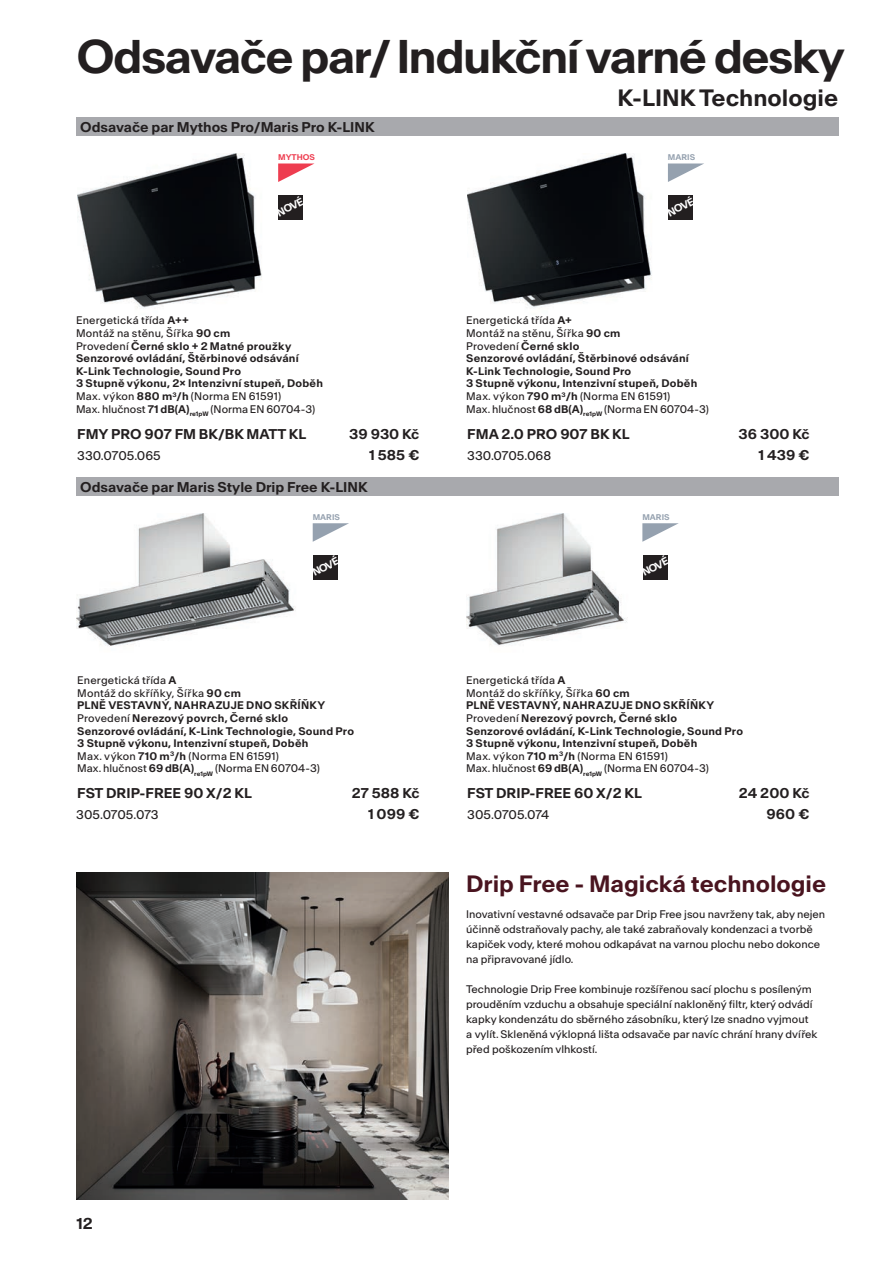
<style>
.page{position:relative;width:893px;height:1263px;background:#fff}
.page>*{position:absolute;margin:0;border:0;box-sizing:border-box;transform-origin:0 0}
.t1{font:600 45px "Antarctica";letter-spacing:-.035em;color:#231f20}
.t2{font:600 22.5px "Antarctica";color:#49141f}
.t3{font:600 22.5px "Antarctica";color:#231f20}
.t4{font:600 15px "Antarctica";color:#231f20}
.t5{font:600 13.5px/21px "Antarctica";color:#231f20;text-align:right}
.t6{font:12px "Antarctica";color:#231f20}
.t7{font:600 10.5px/12.6px "Antarctica";letter-spacing:.02em;color:#231f20}
.t8{font:10.5px/15px "Antarctica";color:#231f20}
.t9{font:600 10.05px "Antarctica";color:#fff}
.t10{font:600 7.8px "Antarctica";color:#95a1af}
.t11{font:600 7.8px "Antarctica";color:#ee3d50}
.s1{font-weight:400}
</style>
<div class="page">
<div style="left:76px;top:118px;width:762px;height:18px;background:#a8a9ad"></div>
<div style="left:76px;top:478px;width:762px;height:18px;background:#a8a9ad"></div>
<svg style="left:278px;top:163px;width:37px;height:19px"></svg>
<div style="left:278px;top:195px;width:25px;height:25px;background:#231f20"></div>
<img style="left:77px;top:153px;width:185px;height:155px">
<svg style="left:668px;top:163px;width:36px;height:19px"></svg>
<svg style="left:313px;top:523px;width:36px;height:19px"></svg>
<div style="left:668px;top:195px;width:25px;height:25px;background:#231f20"></div>
<div style="left:313px;top:555px;width:25px;height:24px;background:#231f20"></div>
<img style="left:467px;top:153px;width:185px;height:155px">
<img style="left:466px;top:514px;width:190px;height:132px">
<img style="left:76px;top:514px;width:220px;height:132px">
<svg style="left:642px;top:523px;width:37px;height:19px"></svg>
<div style="left:643px;top:555px;width:25px;height:24px;background:#231f20"></div>
<img style="left:76px;top:873px;width:373px;height:326px">
<h1 class="t1" style="left:77px;top:39px;width:770px">Odsavače par/ Indukční varné desky</h1>
<h2 class="t3" style="left:617px;top:89px;width:222px">K-LINK Technologie</h2>
<p class="t5" style="left:80px;top:117px;width:296px">Odsavače par Mythos Pro/Maris Pro K-LINK</p>
<p class="t11" style="left:278px;top:154px;width:38px">MYTHOS</p>
<p class="t9" style="left:276px;top:210px;width:30px;rotate:-27deg">NOVÉ</p>
<p class="t7" style="left:76px;top:315px;width:248px"><span class="s1">Energetická třída</span> A++<br><span class="s1">Montáž na stěnu, Šířka</span> 90 cm<br><span class="s1">Provedení</span> Černé sklo + 2 Matné proužky Senzorové ovládání, Štěrbinové odsávání K-Link Technologie, Sound Pro<br>3 Stupně výkonu, 2× Intenzivní stupeň, Doběh <span class="s1">Max. výkon</span> 880 m<sup>3</sup>/h <span class="s1">(Norma EN 61591)<br>Max. hlučnost</span> 71 dB(A)<sub>re1pW</sub> <span class="s1">(Norma EN 60704-3)</span></p>
<p class="t5" style="left:77px;top:424px;width:231px">FMY PRO 907 FM BK/BK MATT KL</p>
<p class="t5" style="left:349px;top:424px;width:72px">39 930 Kč</p>
<p class="t6" style="left:77px;top:451px;width:85px">330.0705.065</p>
<p class="t5" style="left:369px;top:445px;width:52px">1 585 €</p>
<p class="t5" style="left:80px;top:477px;width:289px">Odsavače par Maris Style Drip Free K-LINK</p>
<p class="t10" style="left:313px;top:514px;width:29px">MARIS</p>
<p class="t9" style="left:311px;top:570px;width:30px;rotate:-27deg">NOVÉ</p>
<p class="t7" style="left:77px;top:675px;width:278px"><span class="s1">Energetická třída</span> A<br><span class="s1">Montáž do skříňky, Šířka</span> 90 cm<br>PLNĚ VESTAVNÝ, NAHRAZUJE DNO SKŘÍŇKY <span class="s1">Provedení</span> Nerezový povrch, Černé sklo<br>Senzorové ovládání, K-Link Technologie, Sound Pro 3 Stupně výkonu, Intenzivní stupeň, Doběh<br><span class="s1">Max. výkon</span> 710 m<sup>3</sup>/h <span class="s1">(Norma EN 61591)<br>Max. hlučnost</span> 69 dB(A)<sub>re1pW</sub> <span class="s1">(Norma EN 60704-3)</span></p>
<p class="t10" style="left:668px;top:154px;width:29px">MARIS</p>
<p class="t9" style="left:666px;top:210px;width:30px;rotate:-27deg">NOVÉ</p>
<p class="t7" style="left:466px;top:315px;width:244px"><span class="s1">Energetická třída</span> A+<br><span class="s1">Montáž na stěnu, Šířka</span> 90 cm<br><span class="s1">Provedení</span> Černé sklo<br>Senzorové ovládání, Štěrbinové odsávání K-Link Technologie, Sound Pro<br>3 Stupně výkonu, Intenzivní stupeň, Doběh <span class="s1">Max. výkon</span> 790 m<sup>3</sup>/h <span class="s1">(Norma EN 61591)<br>Max. hlučnost</span> 68 dB(A)<sub>re1pW</sub> <span class="s1">(Norma EN 60704-3)</span></p>
<p class="t5" style="left:467px;top:424px;width:164px">FMA 2.0 PRO 907 BK KL</p>
<p class="t5" style="left:738px;top:424px;width:73px">36 300 Kč<br>1 439 €</p>
<p class="t6" style="left:467px;top:451px;width:85px">330.0705.068</p>
<p class="t10" style="left:642px;top:514px;width:29px">MARIS</p>
<p class="t9" style="left:641px;top:570px;width:30px;rotate:-27deg">NOVÉ</p>
<p class="t7" style="left:466px;top:675px;width:278px"><span class="s1">Energetická třída</span> A<br><span class="s1">Montáž do skříňky, Šířka</span> 60 cm<br>PLNĚ VESTAVNÝ, NAHRAZUJE DNO SKŘÍŇKY <span class="s1">Provedení</span> Nerezový povrch, Černé sklo<br>Senzorové ovládání, K-Link Technologie, Sound Pro 3 Stupně výkonu, Intenzivní stupeň, Doběh<br><span class="s1">Max. výkon</span> 710 m<sup>3</sup>/h <span class="s1">(Norma EN 61591)<br>Max. hlučnost</span> 69 dB(A)<sub>re1pW</sub> <span class="s1">(Norma EN 60704-3)</span></p>
<p class="t5" style="left:77px;top:784px;width:176px">FST DRIP-FREE 90 X/2 KL</p>
<p class="t5" style="left:352px;top:784px;width:69px">27 588 Kč<br>1 099 €</p>
<p class="t5" style="left:467px;top:784px;width:176px">FST DRIP-FREE 60 X/2 KL</p>
<p class="t5" style="left:739px;top:784px;width:72px">24 200 Kč<br>960 €</p>
<p class="t6" style="left:76px;top:810px;width:84px">305.0705.073</p>
<p class="t6" style="left:467px;top:810px;width:83px">305.0705.074</p>
<h3 class="t4" style="left:77px;top:1218px;width:18px">12</h3>
<h2 class="t2" style="left:466px;top:875px;width:362px">Drip Free - Magická technologie</h2>
<p class="t8" style="left:466px;top:907px;width:361px">Inovativní vestavné odsavače par Drip Free jsou navrženy tak, aby nejen účinně odstraňovaly pachy, ale také zabraňovaly kondenzaci a tvorbě kapiček vody, které mohou odkapávat na varnou plochu nebo dokonce na připravované jídlo.</p>
<p class="t8" style="left:466px;top:982px;width:353px">Technologie Drip Free kombinuje rozšířenou sací plochu s posíleným prouděním vzduchu a obsahuje speciální nakloněný filtr, který odvádí kapky kondenzátu do sběrného zásobníku, který lze snadno vyjmout<br>a vylít. Skleněná výklopná lišta odsavače par navíc chrání hrany dvířek před poškozením vlhkostí.</p>
</div>
